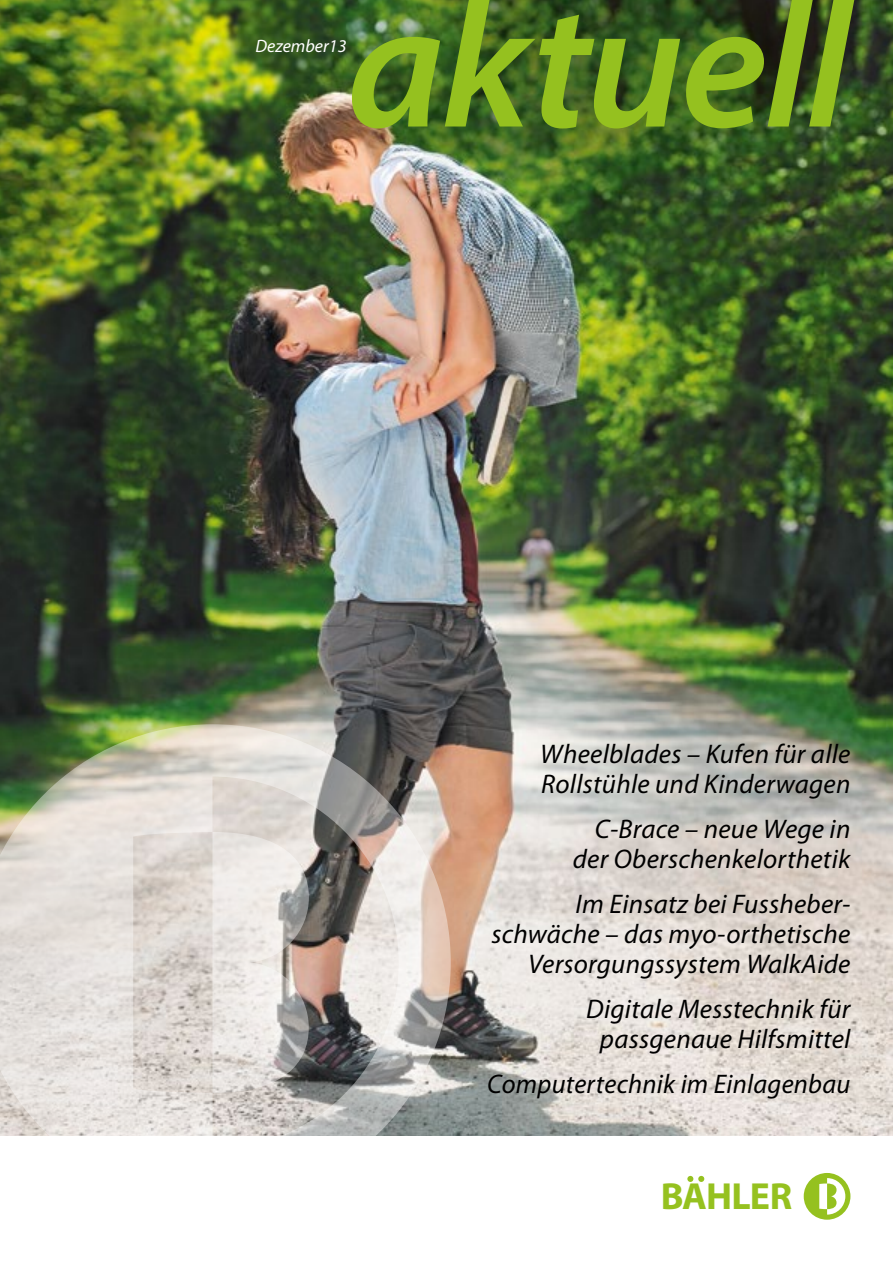
<style>
.page{position:relative;width:893px;height:1263px;background:#fff}
.page>*{position:absolute;margin:0;border:0;box-sizing:border-box;transform-origin:0 0}
.t1{font:italic 600 180px "Myriad Pro";letter-spacing:-.015em;color:#95c11f}
.t2{font:700 37.8px "Myriad Pro";letter-spacing:-.025em;color:#95c11f}
.t3{font:italic 27px/30px "Myriad Pro";letter-spacing:.01em;color:#000;text-align:right}
.t4{font:italic 18px "Myriad Pro";color:#fff}
</style>
<div class="page">
<img style="left:0;top:0;width:893px;height:1135px">
<svg style="left:687px;top:1176px;width:17px;height:6px"></svg>
<svg style="left:804px;top:1173px;width:46px;height:47px"></svg>
<svg style="left:0;top:724px;width:451px;height:412px;background:#c2beb6"></svg>
<svg style="left:212px;top:832px;width:97px;height:261px;background:#d7d2cf"></svg>
<h1 class="t1" style="left:347px;top:-48px;width:505px">aktuell</h1>
<p class="t4" style="left:255px;top:36px;width:93px">Dezember13</p>
<p class="t3" style="left:540px;top:739px;width:312px;text-align:left">Wheelblades – Kufen für alle<br>Rollstühle und Kinderwagen</p>
<p class="t3" style="left:573px;top:814px;width:279px">C-Brace – neue Wege in der Oberschenkelorthetik</p>
<p class="t3" style="left:491px;top:889px;width:361px">Im Einsatz bei Fussheber&shy;schwäche – das myo-orthetische<br>Versorgungssystem WalkAide</p>
<p class="t3" style="left:586px;top:994px;width:266px;text-align:center">Digitale Messtechnik für passgenaue Hilfsmittel</p>
<p class="t3" style="left:487px;top:1069px;width:365px">Computertechnik im Einlagenbau</p>
<h2 class="t2" style="left:661px;top:1175px;width:133px">BAHLER</h2>
</div>
